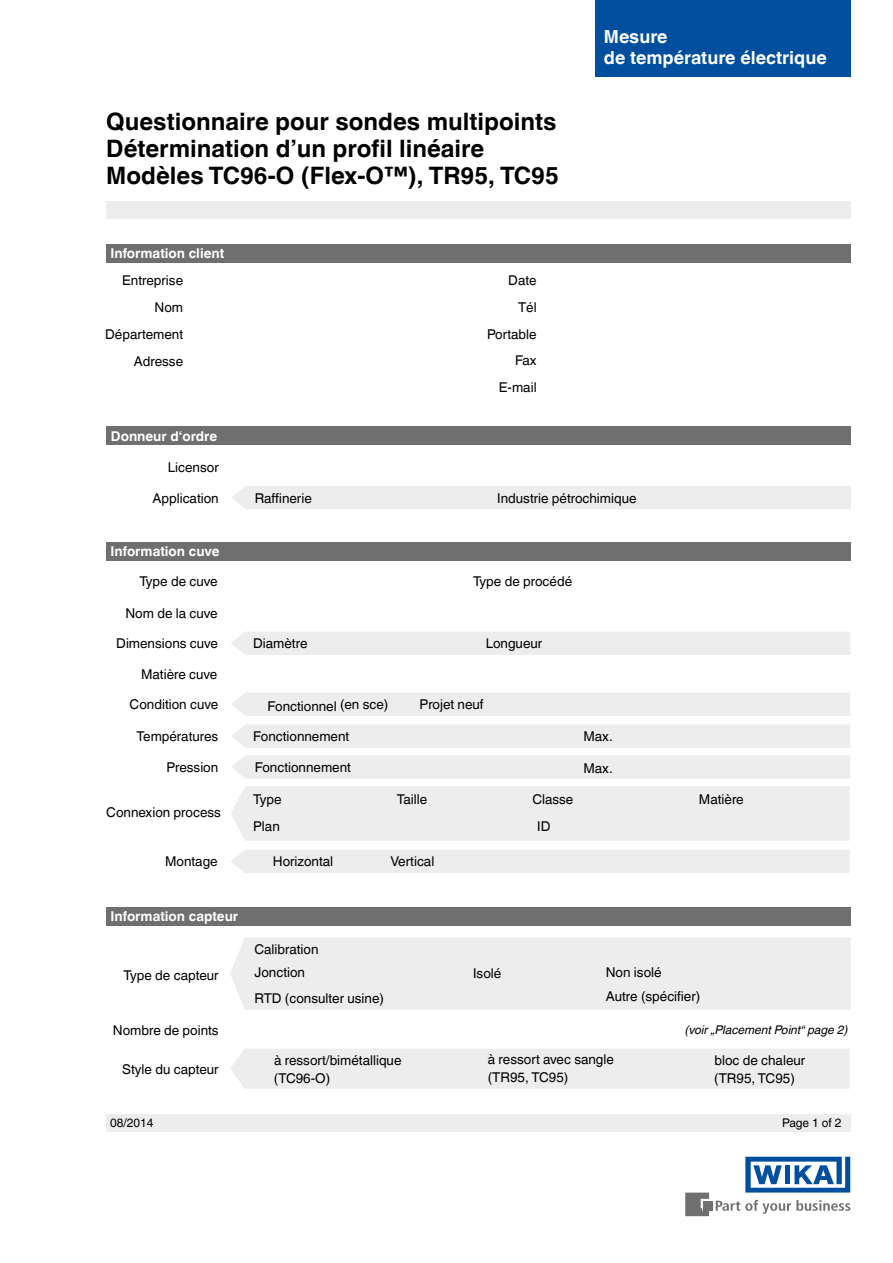
<style>
.page{position:relative;width:893px;height:1263px;background:#fff}
.page>*{position:absolute;margin:0;border:0;box-sizing:border-box;transform-origin:0 0}
.t1{font:700 24px/27px "Helvetica World";color:#000}
.t2{font:700 18px/21px "Helvetica World";color:#fff}
.t3{font:13.5px/26.7px "Helvetica World";color:#000}
.t4{font:700 13.5px "Helvetica World";color:#fff}
.t5{font:italic 12px "Helvetica World";color:#000}
.t6{font:12px "Helvetica World";color:#000}
</style>
<div class="page">
<svg style="left:716px;top:1200px;width:134px;height:14px"></svg>
<div style="left:703px;top:1201px;width:9px;height:9px;background:#706f6f"></div>
<svg style="left:685px;top:1192px;width:24px;height:24px"></svg>
<svg style="left:745px;top:1157px;width:105px;height:35px"></svg>
<div style="left:106px;top:202px;width:744px;height:17px;background:#ededed"></div>
<div style="left:106px;top:1114px;width:744px;height:17px;background:#ededed"></div>
<div style="left:595px;top:0;width:255px;height:77px;background:#004f9f"></div>
<div style="left:231px;top:786px;width:619px;height:55px;background:#ededed"></div>
<div style="left:232px;top:755px;width:618px;height:24px;background:#ededed"></div>
<div style="left:231px;top:724px;width:619px;height:24px;background:#ededed"></div>
<div style="left:231px;top:693px;width:619px;height:23px;background:#ededed"></div>
<div style="left:231px;top:632px;width:619px;height:23px;background:#ededed"></div>
<div style="left:106px;top:542px;width:744px;height:18px;background:#706f6f"></div>
<div style="left:106px;top:907px;width:744px;height:18px;background:#706f6f"></div>
<div style="left:230px;top:938px;width:621px;height:72px;background:#ededed"></div>
<div style="left:231px;top:1049px;width:619px;height:40px;background:#ededed"></div>
<div style="left:106px;top:244px;width:744px;height:19px;background:#706f6f"></div>
<div style="left:232px;top:486px;width:619px;height:23px;background:#ededed"></div>
<div style="left:107px;top:427px;width:744px;height:18px;background:#706f6f"></div>
<div style="left:231px;top:850px;width:619px;height:23px;background:#ededed"></div>
<h1 class="t1" style="left:106px;top:108px;width:454px">Questionnaire pour sondes multipoints<br>Détermination d’un profil linéaire<br>Modèles TC96-O (Flex-O™), TR95, TC95</h1>
<p class="t4" style="left:111px;top:246px;width:115px">Information client</p>
<p class="t3" style="left:105px;top:267px;width:79px;text-align:right">Entreprise<br>Nom<br>Département<br>Adresse</p>
<p class="t3" style="left:487px;top:267px;width:51px;text-align:right">Date<br>Tél<br>Portable<br>Fax<br>E-mail</p>
<p class="t4" style="left:111px;top:428px;width:108px">Donneur d‘ordre</p>
<h2 class="t2" style="left:604px;top:26px;width:224px">Mesure<br>de température électrique</h2>
<p class="t3" style="left:168px;top:454px;width:53px">Licensor</p>
<p class="t3" style="left:152px;top:485px;width:68px">Application</p>
<p class="t3" style="left:255px;top:485px;width:59px">Raffinerie</p>
<p class="t3" style="left:497px;top:485px;width:141px">Industrie pétrochimique</p>
<p class="t4" style="left:111px;top:543px;width:110px">Information cuve</p>
<p class="t3" style="left:139px;top:568px;width:80px">Type de cuve</p>
<p class="t3" style="left:473px;top:568px;width:101px">Type de procédé</p>
<p class="t3" style="left:125px;top:599px;width:94px">Nom de la cuve</p>
<p class="t3" style="left:116px;top:630px;width:103px">Dimensions cuve</p>
<p class="t3" style="left:253px;top:630px;width:56px">Diamètre</p>
<p class="t3" style="left:486px;top:630px;width:58px">Longueur</p>
<p class="t3" style="left:141px;top:661px;width:78px">Matière cuve</p>
<p class="t3" style="left:130px;top:691px;width:90px">Condition cuve</p>
<p class="t3" style="left:137px;top:723px;width:83px">Températures</p>
<p class="t3" style="left:253px;top:723px;width:98px">Fonctionnement</p>
<p class="t3" style="left:583px;top:723px;width:31px">Max.</p>
<p class="t3" style="left:166px;top:754px;width:53px">Pression</p>
<p class="t3" style="left:255px;top:754px;width:98px">Fonctionnement</p>
<p class="t3" style="left:583px;top:755px;width:31px">Max.</p>
<p class="t3" style="left:106px;top:799px;width:116px">Connexion process</p>
<p class="t3" style="left:267px;top:693px;width:122px">Fonctionnel (en sce)</p>
<p class="t3" style="left:420px;top:691px;width:66px">Projet neuf</p>
<p class="t3" style="left:532px;top:786px;width:43px">Classe</p>
<p class="t3" style="left:699px;top:786px;width:46px">Matière</p>
<p class="t3" style="left:253px;top:786px;width:30px">Type</p>
<p class="t3" style="left:397px;top:786px;width:32px">Taille</p>
<p class="t3" style="left:253px;top:813px;width:28px">Plan</p>
<p class="t3" style="left:537px;top:813px;width:15px">ID</p>
<p class="t3" style="left:165px;top:848px;width:54px">Montage</p>
<p class="t3" style="left:273px;top:848px;width:62px">Horizontal</p>
<p class="t3" style="left:390px;top:848px;width:45px">Vertical</p>
<p class="t4" style="left:111px;top:908px;width:129px">Information capteur</p>
<p class="t3" style="left:124px;top:961px;width:97px">Type de capteur</p>
<p class="t3" style="left:255px;top:936px;width:66px">Calibration</p>
<p class="t3" style="left:255px;top:959px;width:52px">Jonction</p>
<p class="t3" style="left:473px;top:960px;width:30px">Isolé</p>
<p class="t3" style="left:606px;top:959px;width:57px">Non isolé</p>
<p class="t3" style="left:255px;top:985px;width:131px">RTD (consulter usine)</p>
<p class="t3" style="left:606px;top:983px;width:96px">Autre (spécifier)</p>
<p class="t3" style="left:113px;top:1017px;width:107px">Nombre de points</p>
<p class="t5" style="left:685px;top:1023px;width:164px">(voir „Placement Point“ page 2)</p>
<p class="t3" style="left:122px;top:1056px;width:98px">Style du capteur</p>
<p class="t3" style="left:274px;top:1052px;width:129px;line-height:18px">à ressort/bimétallique (TC96-O)</p>
<p class="t3" style="left:488px;top:1050px;width:128px;line-height:18px">à ressort avec sangle (TR95, TC95)</p>
<p class="t3" style="left:714px;top:1052px;width:93px;line-height:18px">bloc de chaleur (TR95, TC95)</p>
<p class="t6" style="left:110px;top:1116px;width:45px">08/2014</p>
<p class="t6" style="left:782px;top:1116px;width:61px">Page 1 of 2</p>
</div>
